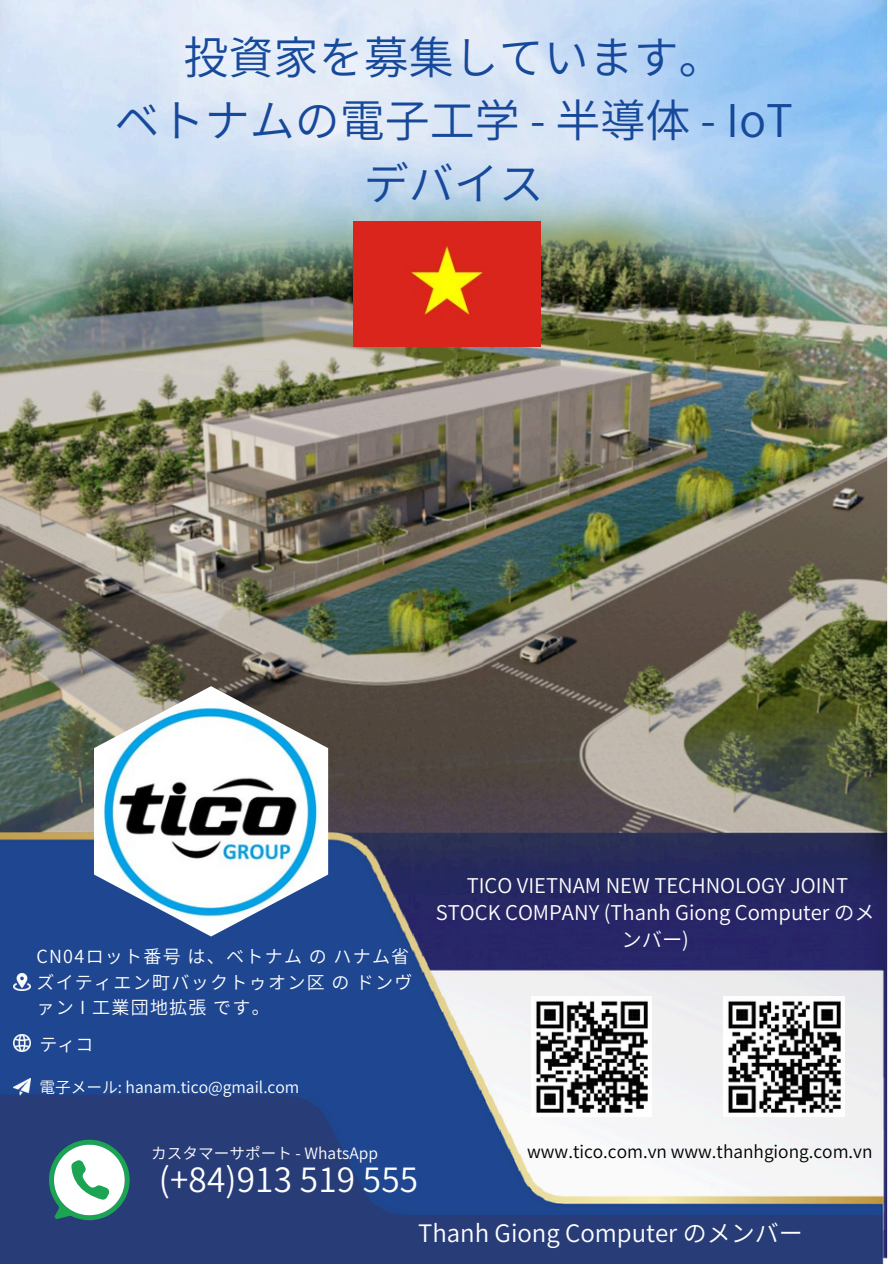
<style>
.page{position:relative;width:894px;height:1264px;background:#fff}
.page>*{position:absolute;margin:0;border:0;box-sizing:border-box;transform-origin:0 0}
.t1{font:45px/63px "Source Han Sans JP";color:#17499b;text-align:center}
.t2{font:33.3px "Source Han Sans JP";letter-spacing:.005em;color:#fff}
.t3{font:24px "Source Han Sans JP";color:#fff}
.t4{font:20.25px/27px "Source Han Sans JP";color:#fff;text-align:center}
.t5{font:18px/25.8px "Source Han Sans JP";letter-spacing:.07em;color:#fff}
.t6{font:17.25px "Source Han Sans JP";color:#000}
.t7{font:15.75px "Source Han Sans JP";color:#fff}
.t8{font:15.6px "Source Han Sans JP";color:#fff}
</style>
<div class="page">
<img style="left:0;top:0;width:886px;height:1263px">
<img style="left:14px;top:973px;width:16px;height:17px">
<img style="left:14px;top:1078px;width:16px;height:17px">
<img style="left:14px;top:1034px;width:16px;height:17px">
<img style="left:94px;top:686px;width:234px;height:250px">
<img style="left:353px;top:222px;width:187px;height:125px">
<img style="left:531px;top:996px;width:120px;height:120px">
<img style="left:723px;top:996px;width:121px;height:120px">
<svg style="left:49px;top:1139px;width:81px;height:81px"></svg>
<p class="t1" style="left:115px;top:23px;width:679px">投資家を募集しています。<br>ベトナムの電子工学 - 半導体 - IoTデバイス</p>
<h5 class="t5" style="left:36px;top:942px;width:377px">CN04ロット番号は、ベトナムのハナム省ズイティエン町バックトゥオン区のドンヴァン I 工業団地拡張です。</h5>
<p class="t5" style="left:39px;top:1030px;width:56px">ティコ</p>
<h3 class="t7" style="left:39px;top:1074px;width:261px">電子メール: hanam.tico@gmail.com</h3>
<h5 class="t8" style="left:151px;top:1141px;width:228px">カスタマーサポート - WhatsApp</h5>
<h2 class="t2" style="left:159px;top:1153px;width:261px">(+84)913 519 555</h2>
<p class="t4" style="left:435px;top:871px;width:440px">TICO VIETNAM NEW TECHNOLOGY JOINT<br>STOCK COMPANY (Thanh Giong Computer のメンバー)</p>
<p class="t6" style="left:527px;top:1138px;width:347px">www.tico.com.vn www.thanhgiong.com.vn</p>
<p class="t3" style="left:418px;top:1214px;width:386px">Thanh Giong Computer のメンバー</p>
</div>
